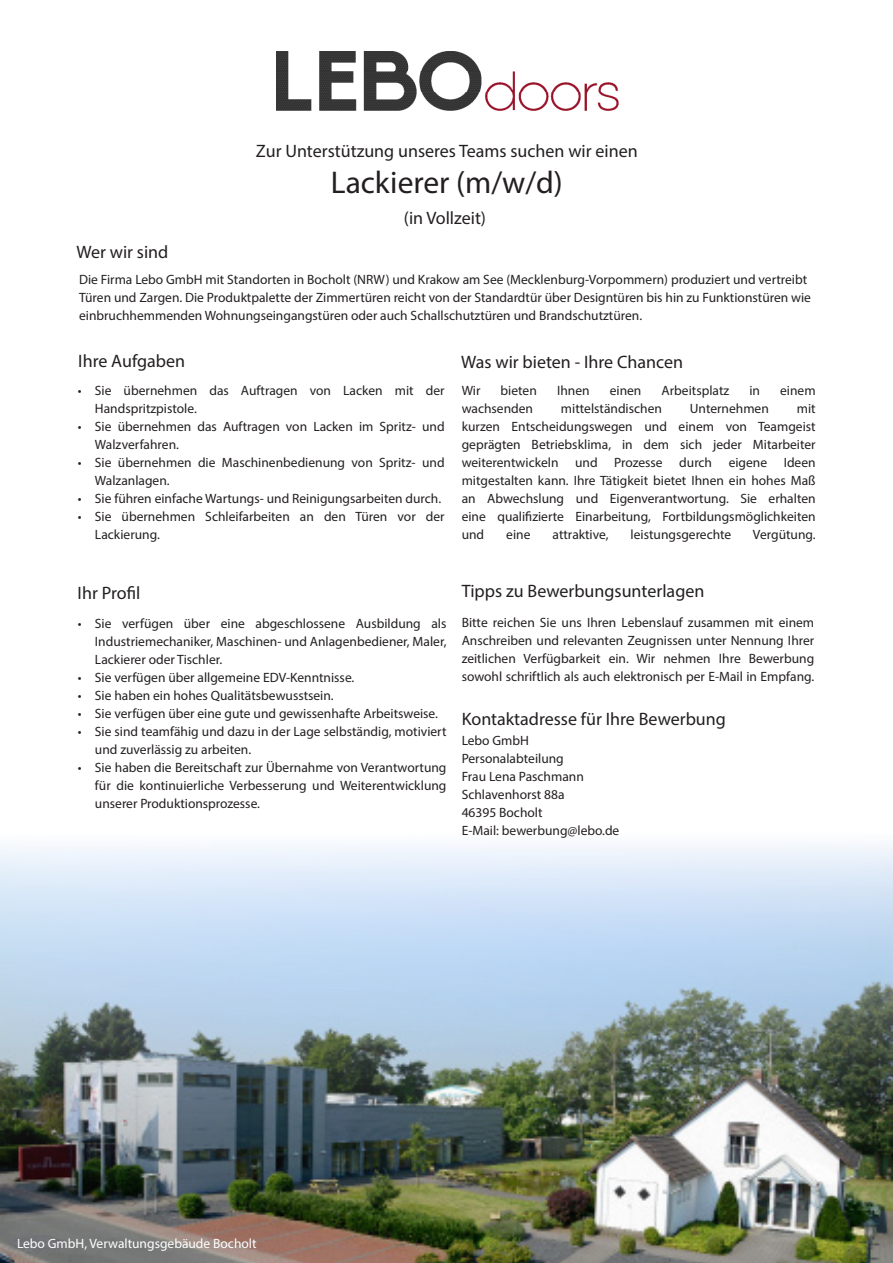
<style>
.page{position:relative;width:893px;height:1263px;background:#fff}
.page>*{position:absolute;margin:0;border:0;box-sizing:border-box;transform-origin:0 0}
.t1{font:31.5px "Myriad Pro";color:#231f20}
.t2{font:18px "Myriad Pro";color:#231f20}
.t3{font:13.5px/18px "Myriad Pro";color:#231f20}
.t4{font:13.5px "Myriad Pro";color:#fff}
</style>
<div class="page">
<img style="left:0;top:845px;width:893px;height:418px">
<img style="left:276px;top:51px;width:342px;height:60px">
<p class="t2" style="left:256px;top:140px;width:383px">Zur Unterstützung unseres Teams suchen wir einen</p>
<p class="t1" style="left:331px;top:163px;width:234px">Lackierer (m/w/d)</p>
<p class="t2" style="left:404px;top:206px;width:84px">(in Vollzeit)</p>
<p class="t2" style="left:76px;top:241px;width:93px">Wer wir sind</p>
<p class="t3" style="left:79px;top:270px;width:733px">Die Firma Lebo GmbH mit Standorten in Bocholt (NRW) und Krakow am See (Mecklenburg-Vorpommern) produziert und vertreibt<br>Türen und Zargen. Die Produktpalette der Zimmertüren reicht von der Standardtür über Designtüren bis hin zu Funktionstüren wie einbruchhemmenden Wohnungseingangstüren oder auch Schallschutztüren und Brandschutztüren.</p>
<p class="t2" style="left:78px;top:350px;width:108px">Ihre Aufgaben</p>
<p class="t3" style="left:95px;top:381px;width:351px;text-indent:-17px">• Sie übernehmen das Auftragen von Lacken mit der<br>Handspritzpistole.</p>
<p class="t3" style="left:95px;top:417px;width:351px;text-indent:-17px">• Sie übernehmen das Auftragen von Lacken im Spritz- und<br>Walzverfahren.</p>
<p class="t3" style="left:95px;top:453px;width:351px;text-indent:-17px">• Sie übernehmen die Maschinenbedienung von Spritz- und<br>Walzanlagen.</p>
<p class="t3" style="left:78px;top:489px;width:365px">• Sie führen einfache Wartungs- und Reinigungsarbeiten durch.</p>
<p class="t3" style="left:95px;top:507px;width:351px;text-indent:-17px">• Sie übernehmen Schleifarbeiten an den Türen vor der<br>Lackierung.</p>
<p class="t2" style="left:461px;top:351px;width:223px">Was wir bieten - Ihre Chancen</p>
<p class="t3" style="left:462px;top:381px;width:20px">Wir</p>
<p class="t3" style="left:501px;top:381px;width:38px">bieten</p>
<p class="t3" style="left:557px;top:381px;width:34px">Ihnen</p>
<p class="t3" style="left:610px;top:381px;width:33px">einen</p>
<p class="t3" style="left:662px;top:381px;width:69px">Arbeitsplatz</p>
<p class="t3" style="left:749px;top:381px;width:12px">in</p>
<p class="t3" style="left:780px;top:381px;width:37px">einem</p>
<p class="t3" style="left:462px;top:399px;width:73px">wachsenden</p>
<p class="t3" style="left:561px;top:399px;width:102px">mittelständischen</p>
<p class="t3" style="left:690px;top:399px;width:81px">Unternehmen</p>
<p class="t3" style="left:462px;top:399px;width:355px;text-align:justify;text-indent:335px">mit kurzen Entscheidungswegen und einem von Teamgeist geprägten Betriebsklima, in dem sich jeder Mitarbeiter weiterentwickeln und Prozesse durch eigene Ideen mitgestalten kann. Ihre Tätigkeit bietet Ihnen ein hohes Maß an Abwechslung und Eigenverantwortung. Sie erhalten eine qualifizierte Einarbeitung, Fortbildungsmöglichkeiten und</p>
<p class="t3" style="left:506px;top:525px;width:26px">eine</p>
<p class="t3" style="left:553px;top:525px;width:57px">attraktive,</p>
<p class="t3" style="left:631px;top:525px;width:102px">leistungsgerechte</p>
<p class="t3" style="left:753px;top:525px;width:64px">Vergütung.</p>
<p class="t2" style="left:78px;top:582px;width:64px">Ihr Profil</p>
<p class="t3" style="left:95px;top:614px;width:353px;text-align:justify;text-indent:-17px">• Sie verfügen über eine abgeschlossene Ausbildung als Industriemechaniker, Maschinen- und Anlagenbediener, Maler, Lackierer oder Tischler.</p>
<p class="t3" style="left:78px;top:668px;width:278px">• Sie verfügen über allgemeine EDV-Kenntnisse.</p>
<p class="t3" style="left:78px;top:686px;width:257px">• Sie haben ein hohes Qualitätsbewusstsein.</p>
<p class="t3" style="left:78px;top:704px;width:362px">• Sie verfügen über eine gute und gewissenhafte Arbeitsweise.</p>
<p class="t3" style="left:95px;top:722px;width:353px;text-indent:-17px">• Sie sind teamfähig und dazu in der Lage selbständig, motiviert und zuverlässig zu arbeiten.</p>
<p class="t3" style="left:95px;top:758px;width:353px;text-align:justify;text-indent:-17px">• Sie haben die Bereitschaft zur Übernahme von Verantwortung für die kontinuierliche Verbesserung und Weiterentwicklung unserer Produktionsprozesse.</p>
<p class="t2" style="left:462px;top:580px;width:244px">Tipps zu Bewerbungsunterlagen</p>
<p class="t3" style="left:462px;top:613px;width:354px;text-align:justify">Bitte reichen Sie uns Ihren Lebenslauf zusammen mit einem Anschreiben und relevanten Zeugnissen unter Nennung Ihrer zeitlichen Verfügbarkeit ein. Wir nehmen Ihre Bewerbung sowohl schriftlich als auch elektronisch per E-Mail in Empfang.</p>
<p class="t2" style="left:462px;top:708px;width:266px">Kontaktadresse für Ihre Bewerbung</p>
<p class="t3" style="left:462px;top:731px;width:69px">Lebo GmbH</p>
<p class="t3" style="left:462px;top:749px;width:104px">Personalabteilung</p>
<p class="t3" style="left:462px;top:767px;width:124px">Frau Lena Paschmann</p>
<p class="t3" style="left:462px;top:785px;width:104px">Schlavenhorst 88a</p>
<p class="t3" style="left:462px;top:803px;width:82px">46395 Bocholt</p>
<p class="t3" style="left:462px;top:821px;width:159px">E-Mail: bewerbung@lebo.de</p>
<p class="t4" style="left:17px;top:1235px;width:241px">Lebo GmbH, Verwaltungsgebäude Bocholt</p>
</div>
